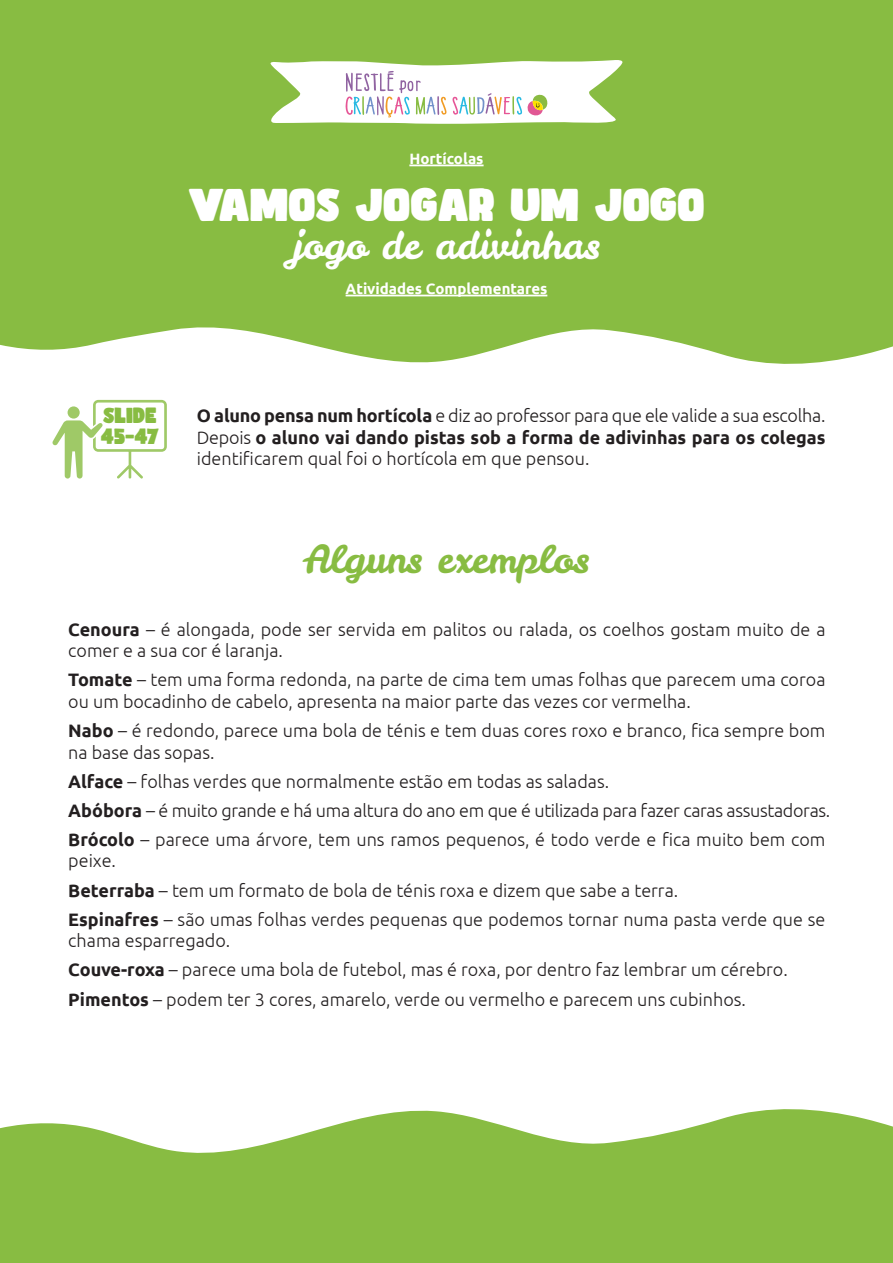
<style>
.page{position:relative;width:893px;height:1263px;background:#fff}
.page>*{position:absolute;margin:0;border:0;box-sizing:border-box;transform-origin:0 0}
.t1{font:38.1px "Comicy";color:#fff}
.t2{font:38.1px "Leckerli One";color:#fff}
.t3{font:38.1px "Leckerli One";color:#88bc42}
.t4{font:300 18px/29.1px "Ubuntu";color:#231f20}
.t5{font:18px/20.5px "Comicy";color:#88bc42}
.t6{font:700 15px "Ubuntu";color:#fff}
.s1{font-weight:700}
</style>
<div class="page">
<svg style="left:0;top:1109px;width:893px;height:154px;background:#96c459"></svg>
<div style="left:0;top:0;width:893px;height:364px;background:#88bc42"></div>
<hr style="left:409px;top:164px;width:75px;height:2px;background:#fff">
<hr style="left:346px;top:295px;width:201px;height:1px;background:#fff">
<svg style="left:266px;top:60px;width:358px;height:65px"></svg>
<svg style="left:52px;top:400px;width:115px;height:79px"></svg>
<svg style="left:68px;top:406px;width:12px;height:13px"></svg>
<p class="t6" style="left:409px;top:149px;width:76px">Hortícolas</p>
<h1 class="t1" style="left:188px;top:188px;width:518px">VAMOS JOGAR UM JOGO</h1>
<h1 class="t2" style="left:293px;top:220px;width:309px">jogo de adivinhas</h1>
<p class="t6" style="left:346px;top:279px;width:203px">Atividades Complementares</p>
<p class="t5" style="left:101px;top:407px;width:59px">SLIDE<br>45-47</p>
<p class="t4" style="left:197px;top:404px;width:630px;line-height:21.6px;text-align:justify"><span class="s1">O aluno pensa num hortícola</span> e diz ao professor para que ele valide a sua escolha.<br>Depois <span class="s1">o aluno vai dando pistas sob a forma de adivinhas para os colegas </span>identificarem qual foi o hortícola em que pensou.</p>
<h1 class="t3" style="left:304px;top:534px;width:287px">Alguns exemplos</h1>
<p class="t4" style="left:68px;top:618px;width:759px;line-height:21.6px"><span class="s1">Cenoura</span> – é alongada, pode ser servida em palitos ou ralada, os coelhos gostam muito de a comer e a sua cor é laranja.</p>
<p class="t4" style="left:68px;top:668px;width:759px;line-height:21.6px"><span class="s1">Tomate</span> – tem uma forma redonda, na parte de cima tem umas folhas que parecem uma coroa ou um bocadinho de cabelo, apresenta na maior parte das vezes cor vermelha.</p>
<p class="t4" style="left:68px;top:719px;width:759px;line-height:21.6px"><span class="s1">Nabo</span> – é redondo, parece uma bola de ténis e tem duas cores roxo e branco, fica sempre bom na base das sopas.</p>
<p class="t4" style="left:68px;top:766px;width:763px"><span class="s1">Alface</span> – folhas verdes que normalmente estão em todas as saladas.<br><span class="s1">Abóbora</span> – é muito grande e há uma altura do ano em que é utilizada para fazer caras assustadoras.<br><span class="s1">Brócolo</span> – parece uma árvore, tem uns ramos pequenos, é todo verde e fica muito bem com</p>
<p class="t4" style="left:68px;top:846px;width:759px">peixe.<br><span class="s1">Beterraba</span> – tem um formato de bola de ténis roxa e dizem que sabe a terra.<br><span class="s1">Espinafres</span> – são umas folhas verdes pequenas que podemos tornar numa pasta verde que se</p>
<p class="t4" style="left:68px;top:926px;width:721px">chama esparregado.<br><span class="s1">Couve-roxa</span> – parece uma bola de futebol, mas é roxa, por dentro faz lembrar um cérebro.<br><span class="s1">Pimentos</span> – podem ter 3 cores, amarelo, verde ou vermelho e parecem uns cubinhos.</p>
</div>
